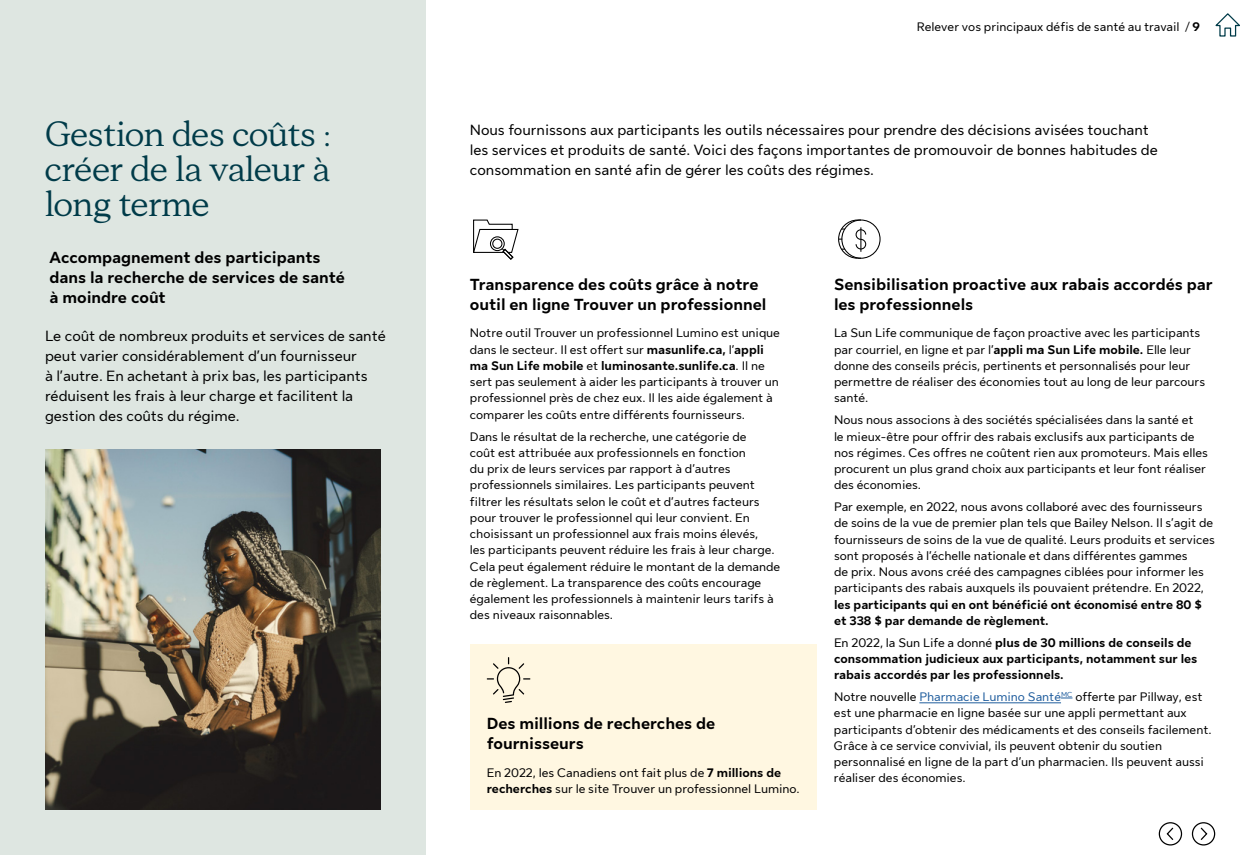
<style>
.page{position:relative;width:1260px;height:855px;background:#fff}
.page>*{position:absolute;margin:0;border:0;box-sizing:border-box;transform-origin:0 0}
.t1{font:35px/35px "Sun Life New Display";color:#003b49;text-align:justify}
.t2{font:700 16.25px/20px "Sun Life New Text";color:#000}
.t3{font:15px/20px "Sun Life New Text";color:#000}
.t4{font:12.5px/16.2px "Sun Life New Text";color:#000}
.t5{font:700 12.5px/16.2px "Sun Life New Text";color:#000}
.s1{font-weight:700}
.s2{font-weight:400}
.s3{color:#215e9e}
</style>
<div class="page">
<div style="left:0;top:0;width:426px;height:855px;background:#dee6e1"></div>
<svg style="left:1158px;top:822px;width:25px;height:24px"></svg>
<svg style="left:1191px;top:822px;width:25px;height:24px"></svg>
<div style="left:470px;top:645px;width:347px;height:165px;background:#fff7e1"></div>
<hr style="left:919px;top:703px;width:142px;height:1px;background:#215e9e">
<svg style="left:1061px;top:698px;width:12px;height:1px"></svg>
<svg style="left:1215px;top:13px;width:25px;height:24px"></svg>
<svg style="left:473px;top:219px;width:46px;height:41px"></svg>
<div style="left:841px;top:220px;width:40px;height:39px;border:1px solid #000;border-radius:50%"></div>
<svg style="left:838px;top:219px;width:29px;height:40px"></svg>
<svg style="left:487px;top:657px;width:43px;height:46px"></svg>
<img style="left:45px;top:449px;width:336px;height:361px">
<p class="t4" style="left:917px;top:17px;width:285px">Relever vos principaux défis de santé au travail / <span class="s1">9</span></p>
<h1 class="t1" style="left:45px;top:115px;width:287px">Gestion des coûts : créer de la valeur à long terme</h1>
<p class="t3" style="left:470px;top:119px;width:689px">Nous fournissons aux participants les outils nécessaires pour prendre des décisions avisées touchant les services et produits de santé. Voici des façons importantes de promouvoir de bonnes habitudes de consommation en santé afin de gérer les coûts des régimes.</p>
<h2 class="t2" style="left:49px;top:246px;width:297px">Accompagnement des participants dans la recherche de services de santé à moindre coût</h2>
<p class="t3" style="left:45px;top:325px;width:342px">Le coût de nombreux produits et services de santé peut varier considérablement d’un fournisseur<br>à l’autre. En achetant à prix bas, les participants réduisent les frais à leur charge et facilitent la gestion des coûts du régime.</p>
<h2 class="t2" style="left:470px;top:273px;width:298px">Transparence des coûts grâce à notre outil en ligne Trouver un professionnel</h2>
<p class="t4" style="left:470px;top:324px;width:312px">Notre outil Trouver un professionnel Lumino est unique dans le secteur. Il est offert sur <span class="s1">masunlife.ca,</span> l’<span class="s1">appli ma Sun Life mobile</span> et <span class="s1">luminosante.sunlife.ca</span>. Il ne sert pas seulement à aider les participants à trouver un professionnel près de chez eux. Il les aide également à comparer les coûts entre différents fournisseurs.</p>
<p class="t4" style="left:470px;top:427px;width:312px">Dans le résultat de la recherche, une catégorie de<br>coût est attribuée aux professionnels en fonction<br>du prix de leurs services par rapport à d’autres professionnels similaires. Les participants peuvent filtrer les résultats selon le coût et d’autres facteurs pour trouver le professionnel qui leur convient. En choisissant un professionnel aux frais moins élevés,<br>les participants peuvent réduire les frais à leur charge.<br>Cela peut également réduire le montant de la demande de règlement. La transparence des coûts encourage également les professionnels à maintenir leurs tarifs à des niveaux raisonnables.</p>
<h2 class="t2" style="left:487px;top:713px;width:230px">Des millions de recherches de fournisseurs</h2>
<p class="t4" style="left:487px;top:764px;width:314px">En 2022, les Canadiens ont fait plus de <span class="s1">7 millions de recherches</span> sur le site Trouver un professionnel Lumino.</p>
<h2 class="t2" style="left:834px;top:273px;width:380px">Sensibilisation proactive aux rabais accordés par les professionnels</h2>
<p class="t4" style="left:834px;top:324px;width:373px">La Sun Life communique de façon proactive avec les participants par courriel, en ligne et par l’<span class="s1">appli ma Sun Life mobile.</span> Elle leur donne des conseils précis, pertinents et personnalisés pour leur permettre de réaliser des économies tout au long de leur parcours santé.</p>
<p class="t4" style="left:834px;top:411px;width:375px">Nous nous associons à des sociétés spécialisées dans la santé et<br>le mieux-être pour offrir des rabais exclusifs aux participants de nos régimes. Ces offres ne coûtent rien aux promoteurs. Mais elles procurent un plus grand choix aux participants et leur font réaliser des économies.</p>
<p class="t4" style="left:834px;top:498px;width:383px">Par exemple, en 2022, nous avons collaboré avec des fournisseurs de soins de la vue de premier plan tels que Bailey Nelson. Il s’agit de fournisseurs de soins de la vue de qualité. Leurs produits et services sont proposés à l’échelle nationale et dans différentes gammes<br>de prix. Nous avons créé des campagnes ciblées pour informer les participants des rabais auxquels ils pouvaient prétendre. En 2022,</p>
<p class="t5" style="left:834px;top:596px;width:370px">les participants qui en ont bénéficié ont économisé entre 80 $ et 338 $ par demande de règlement.</p>
<p class="t5" style="left:834px;top:634px;width:365px"><span class="s2">En 2022, la Sun Life a donné</span> plus de 30 millions de conseils de consommation judicieux aux participants, notamment sur les rabais accordés par les professionnels.</p>
<p class="t4" style="left:834px;top:688px;width:379px">Notre nouvelle <span class="s3">Pharmacie Lumino Santé</span><sup>MC</sup> offerte par Pillway, est est une pharmacie en ligne basée sur une appli permettant aux participants d’obtenir des médicaments et des conseils facilement.<br>Grâce à ce service convivial, ils peuvent obtenir du soutien personnalisé en ligne de la part d’un pharmacien. Ils peuvent aussi réaliser des économies.</p>
</div>
